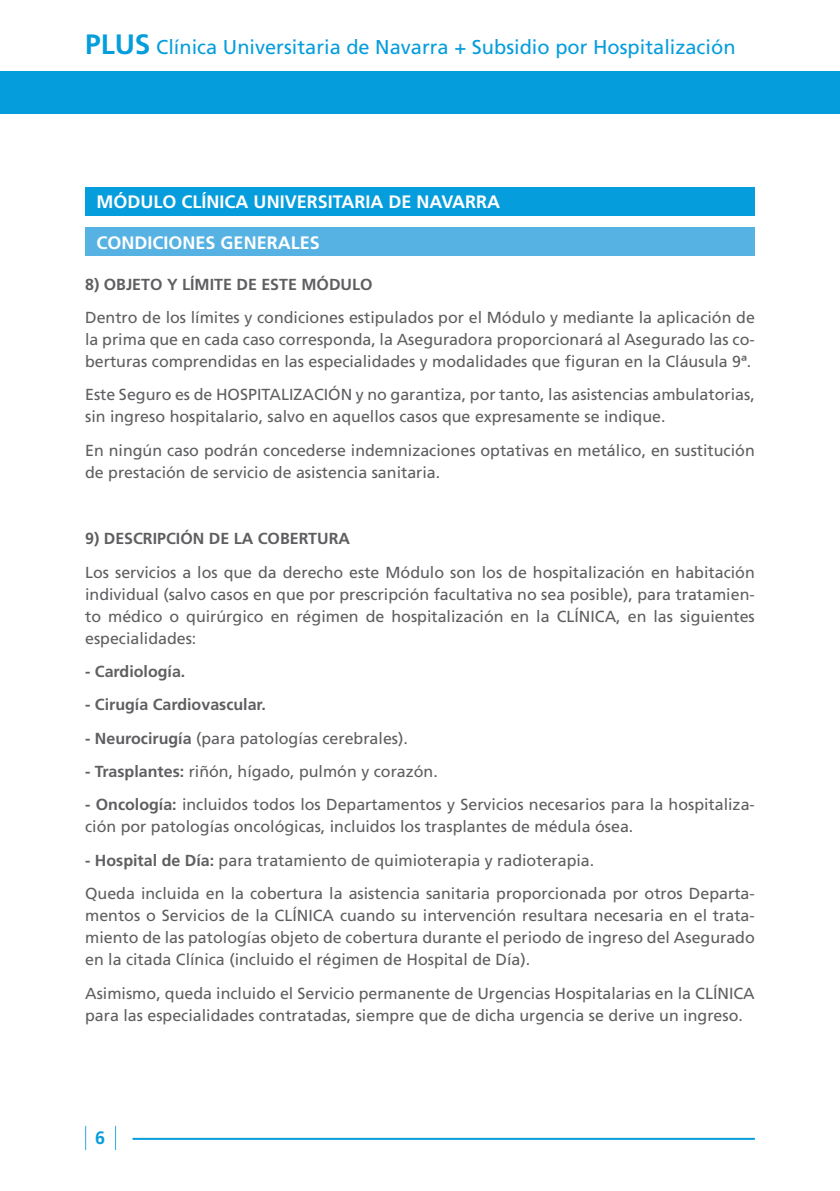
<style>
.page{position:relative;width:840px;height:1191px;background:#fff}
.page>*{position:absolute;margin:0;border:0;box-sizing:border-box;transform-origin:0 0}
.t1{font:20px "Frutiger";color:#069ddc}
.t2{font:700 18px "Frutiger";color:#fff}
.t3{font:700 18px "Frutiger";color:#069ddc}
.t4{font:16px/22px "Frutiger";color:#5f5f62}
.t5{font:700 16px "Frutiger";color:#5f5f62}
.s1{font-weight:700;font-size:28px}
.s2{font-weight:700}
</style>
<div class="page">
<div style="left:0;top:71px;width:839px;height:43px;background:#069ddc"></div>
<hr style="left:132px;top:1137px;width:622px;height:2px;background:#069ddc">
<svg style="left:115px;top:1125px;width:1px;height:25px"></svg>
<svg style="left:85px;top:1125px;width:1px;height:25px"></svg>
<div style="left:85px;top:228px;width:669px;height:28px;background:#57b2e4"></div>
<div style="left:85px;top:187px;width:669px;height:28px;background:#069ddc"></div>
<p class="t1" style="left:85px;top:36px;width:651px"><span class="s1">PLUS</span> Clínica Universitaria de Navarra + Subsidio por Hospitalización</p>
<p class="t2" style="left:96px;top:191px;width:405px">MÓDULO CLÍNICA UNIVERSITARIA DE NAVARRA</p>
<p class="t2" style="left:96px;top:232px;width:225px">CONDICIONES GENERALES</p>
<p class="t5" style="left:85px;top:274px;width:289px">8) OBJETO Y LÍMITE DE ESTE MÓDULO</p>
<p class="t4" style="left:85px;top:306px;width:671px;text-align:justify">Dentro de los límites y condiciones estipulados por el Módulo y mediante la aplicación de la prima que en cada caso corresponda, la Aseguradora proporcionará al Asegurado las co&shy;berturas comprendidas en las especialidades y modalidades que figuran en la Cláusula 9ª.</p>
<p class="t4" style="left:85px;top:383px;width:670px">Este Seguro es de HOSPITALIZACIÓN y no garantiza, por tanto, las asistencias ambulatorias, sin ingreso hospitalario, salvo en aquellos casos que expresamente se indique.</p>
<p class="t4" style="left:85px;top:439px;width:670px">En ningún caso podrán concederse indemnizaciones optativas en metálico, en sustitución de prestación de servicio de asistencia sanitaria.</p>
<p class="t5" style="left:85px;top:529px;width:266px">9) DESCRIPCIÓN DE LA COBERTURA</p>
<p class="t4" style="left:85px;top:561px;width:670px;text-align:justify">Los servicios a los que da derecho este Módulo son los de hospitalización en habitación individual (salvo casos en que por prescripción facultativa no sea posible), para tratamien&shy;to médico o quirúrgico en régimen de hospitalización en la CLÍNICA, en las siguientes especialidades:</p>
<p class="t5" style="left:85px;top:662px;width:102px">- Cardiología.</p>
<p class="t5" style="left:85px;top:695px;width:182px">- Cirugía Cardiovascular.</p>
<p class="t4" style="left:85px;top:727px;width:324px"><span class="s2">- Neurocirugía</span> (para patologías cerebrales).</p>
<p class="t4" style="left:85px;top:760px;width:354px"><span class="s2">- Trasplantes:</span> riñón, hígado, pulmón y corazón.</p>
<p class="t4" style="left:85px;top:793px;width:671px"><span class="s2">- Oncología:</span> incluidos todos los Departamentos y Servicios necesarios para la hospitaliza&shy;ción por patologías oncológicas, incluidos los trasplantes de médula ósea.</p>
<p class="t4" style="left:85px;top:843px;width:670px;line-height:33.4px"><span class="s2">- Hospital de Día:</span> para tratamiento de quimioterapia y radioterapia.<br>Queda incluida en la cobertura la asistencia sanitaria proporcionada por otros Departa-</p>
<p class="t4" style="left:85px;top:904px;width:670px;text-align:justify">mentos o Servicios de la CLÍNICA cuando su intervención resultara necesaria en el trata&shy;miento de las patologías objeto de cobertura durante el periodo de ingreso del Asegurado en la citada Clínica (incluido el régimen de Hospital de Día).</p>
<p class="t4" style="left:85px;top:981px;width:670px">Asimismo, queda incluido el Servicio permanente de Urgencias Hospitalarias en la CLÍNICA para las especialidades contratadas, siempre que de dicha urgencia se derive un ingreso.</p>
<p class="t3" style="left:95px;top:1127px;width:12px">6</p>
</div>
